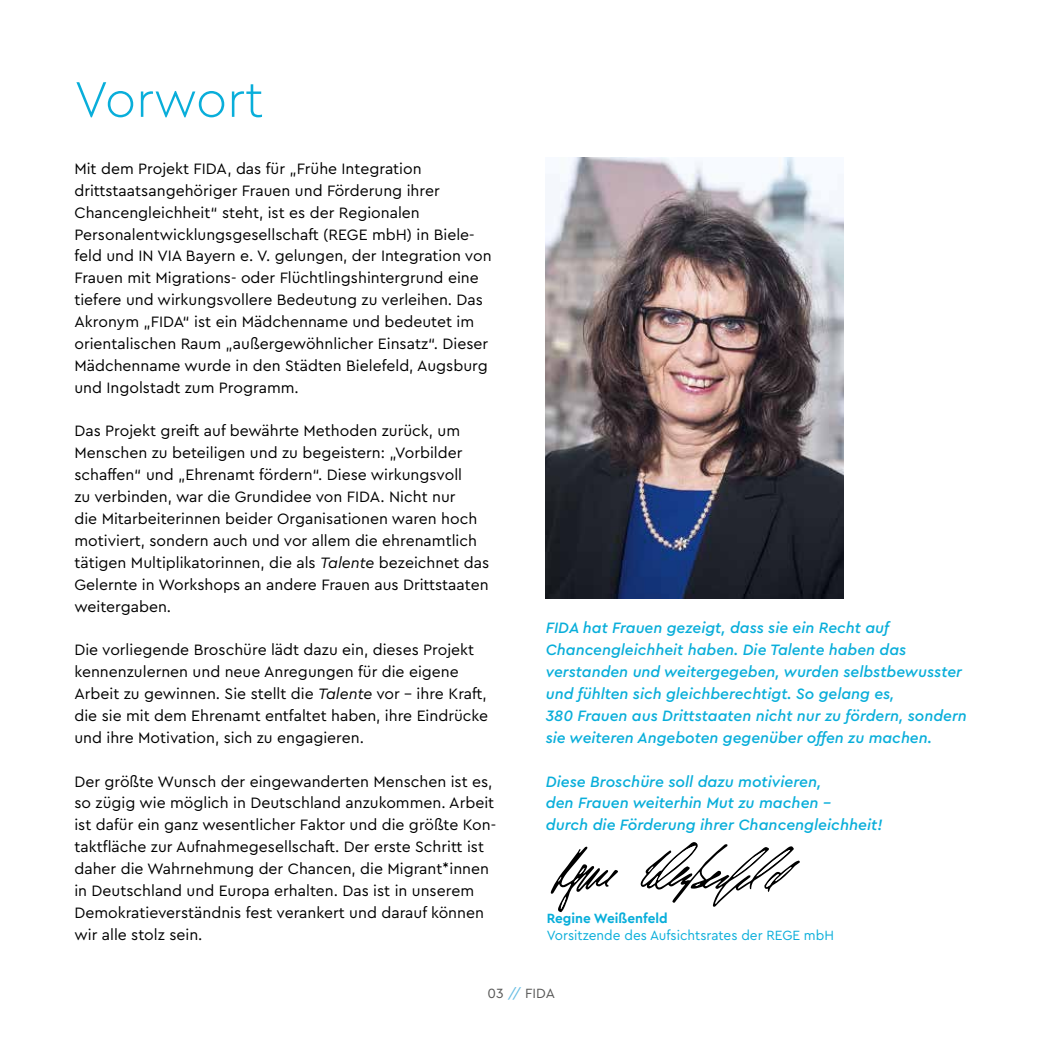
<style>
.page{position:relative;width:1042px;height:1042px;background:#fff}
.page>*{position:absolute;margin:0;border:0;box-sizing:border-box;transform-origin:0 0}
.t1{font:300 52.5px "Cera Bielefeld";color:#09aeda}
.t2{font:15.75px/21.9px "Cera Bielefeld";color:#000}
.t3{font:italic 500 15.75px/21.9px "Cera Bielefeld";color:#09aeda}
.t4{font:14px "Cera Bielefeld";color:#09aeda}
.t5{font:700 14px "Cera Bielefeld";color:#09aeda}
.t6{font:14px "Cera Bielefeld";color:#575756}
.s1{font-style:italic}
.s2{color:#69bee3}
</style>
<div class="page">
<img style="left:546px;top:158px;width:297px;height:441px">
<svg style="left:551px;top:846px;width:67px;height:66px"></svg>
<svg style="left:640px;top:842px;width:160px;height:65px"></svg>
<h1 class="t1" style="left:74px;top:64px;width:190px">Vorwort</h1>
<p class="t2" style="left:74px;top:157px;width:419px">Mit dem Projekt FIDA, das für „Frühe Integration drittstaatsangehöriger Frauen und Förderung ihrer Chancengleichheit“ steht, ist es der Regionalen Personalentwicklungsgesellschaft (REGE mbH) in Biele&shy;feld und IN VIA Bayern e. V. gelungen, der Integration von Frauen mit Migrations- oder Flüchtlingshintergrund eine tiefere und wirkungsvollere Bedeutung zu verleihen. Das Akronym „FIDA“ ist ein Mädchenname und bedeutet im orientalischen Raum „außergewöhnlicher Einsatz“. Dieser Mädchenname wurde in den Städten Bielefeld, Augsburg und Ingolstadt zum Programm.</p>
<p class="t2" style="left:74px;top:419px;width:416px">Das Projekt greift auf bewährte Methoden zurück, um Menschen zu beteiligen und zu begeistern: „Vorbilder schaffen“ und „Ehrenamt fördern“. Diese wirkungsvoll<br>zu verbinden, war die Grundidee von FIDA. Nicht nur<br>die Mitarbeiterinnen beider Organisationen waren hoch motiviert, sondern auch und vor allem die ehrenamtlich tätigen Multiplikatorinnen, die als <span class="s1">Talente</span> bezeichnet das Gelernte in Workshops an andere Frauen aus Drittstaaten weitergaben.</p>
<p class="t2" style="left:74px;top:638px;width:415px">Die vorliegende Broschüre lädt dazu ein, dieses Projekt kennenzulernen und neue Anregungen für die eigene Arbeit zu gewinnen. Sie stellt die <span class="s1">Talente</span> vor – ihre Kraft, die sie mit dem Ehrenamt entfaltet haben, ihre Eindrücke und ihre Motivation, sich zu engagieren.</p>
<p class="t2" style="left:74px;top:770px;width:423px">Der größte Wunsch der eingewanderten Menschen ist es, so zügig wie möglich in Deutschland anzukommen. Arbeit ist dafür ein ganz wesentlicher Faktor und die größte Kon&shy;taktfläche zur Aufnahmegesellschaft. Der erste Schritt ist daher die Wahrnehmung der Chancen, die Migrant*innen in Deutschland und Europa erhalten. Das ist in unserem Demokratieverständnis fest verankert und darauf können wir alle stolz sein.</p>
<p class="t3" style="left:546px;top:616px;width:422px">FIDA hat Frauen gezeigt, dass sie ein Recht auf Chancengleichheit haben. Die Talente haben das verstanden und weitergegeben, wurden selbstbewusster und fühlten sich gleichberechtigt. So gelang es,<br>380 Frauen aus Drittstaaten nicht nur zu fördern, sondern sie weiteren Angeboten gegenüber offen zu machen.</p>
<p class="t3" style="left:546px;top:769px;width:338px">Diese Broschüre soll dazu motivieren,<br>den Frauen weiterhin Mut zu machen –<br>durch die Förderung ihrer Chancengleichheit!</p>
<p class="t5" style="left:547px;top:909px;width:122px">Regine Weißenfeld</p>
<p class="t4" style="left:547px;top:925px;width:289px">Vorsitzende des Aufsichtsrates der REGE mbH</p>
<p class="t6" style="left:488px;top:984px;width:69px">03 <span class="s2">//</span> FIDA</p>
</div>
